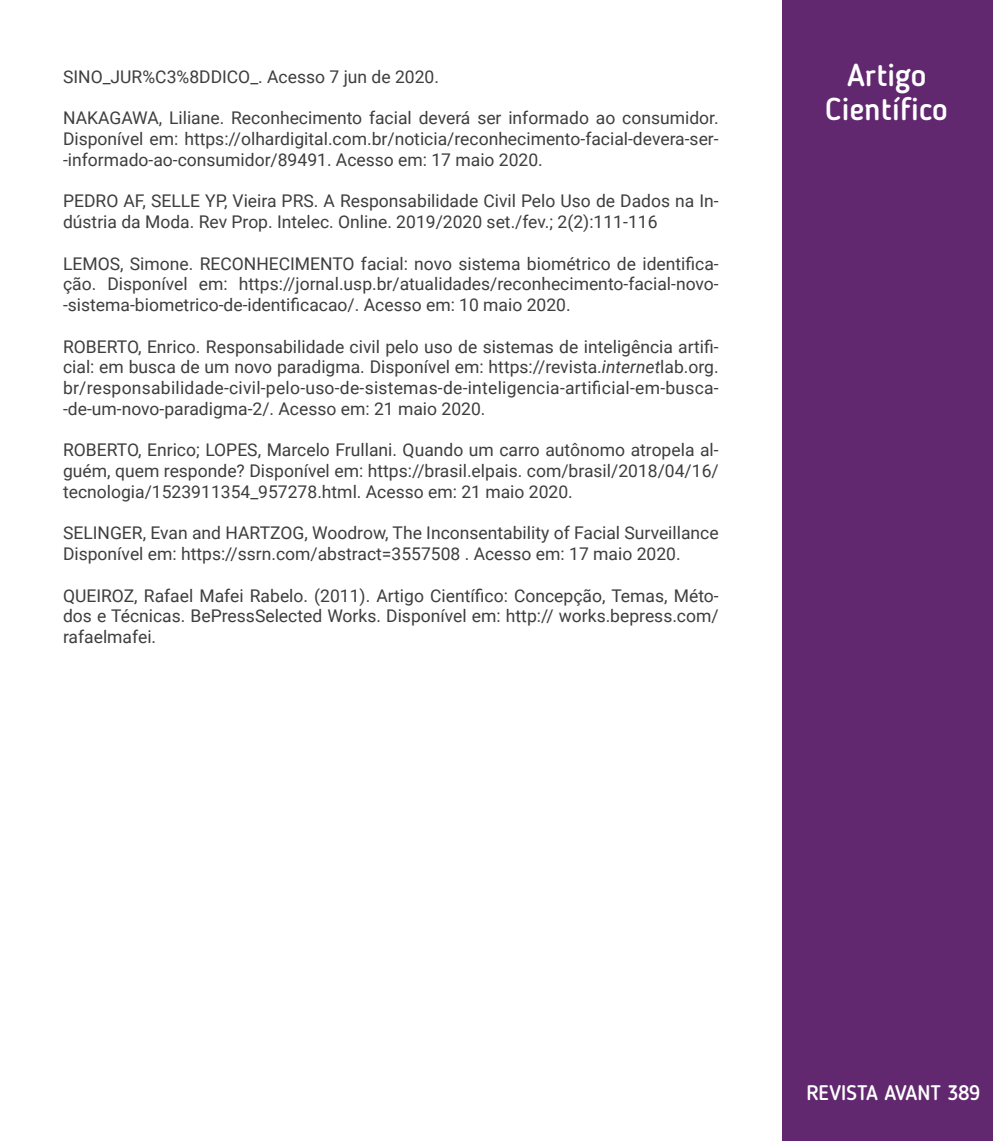
<style>
.page{position:relative;width:993px;height:1141px;background:#fff}
.page>*{position:absolute;margin:0;border:0;box-sizing:border-box;transform-origin:0 0}
.modalidade{font:500 31.5px "Blogger Sans";color:#fff}
.t1{font:500 21px "Blogger Sans";color:#fff}
.resumo{font:17.5px/20.8px "Roboto";color:#3e3e3f;text-align:justify}
.s1{font-style:italic}
</style>
<div class="page">
<div style="left:782px;top:0;width:210px;height:1141px;background:#61286f"></div>
<p class="resumo" style="left:63px;top:66px;width:377px">SINO_JUR%C3%8DDICO_. Acesso 7 jun de 2020.</p>
<p class="resumo" style="left:63px;top:107px;width:657px">NAKAGAWA, Liliane. Reconhecimento facial deverá ser informado ao consumidor.<br>Disponível em: https://olhardigital.com.br/noticia/reconhecimento-facial-devera-ser--informado-ao-consumidor/89491. Acesso em: 17 maio 2020.</p>
<p class="resumo" style="left:63px;top:190px;width:657px">PEDRO AF, SELLE YP, Vieira PRS. A Responsabilidade Civil Pelo Uso de Dados na In&shy;dústria da Moda. Rev Prop. Intelec. Online. 2019/2020 set./fev.; 2(2):111-116</p>
<p class="resumo" style="left:63px;top:252px;width:657px">LEMOS, Simone. RECONHECIMENTO facial: novo sistema biométrico de identifica&shy;ção. Disponível em: https://jornal.usp.br/atualidades/reconhecimento-facial-novo--sistema-biometrico-de-identificacao/. Acesso em: 10 maio 2020.</p>
<p class="resumo" style="left:63px;top:335px;width:657px">ROBERTO, Enrico. Responsabilidade civil pelo uso de sistemas de inteligência artifi&shy;cial: em busca de um novo paradigma. Disponível em: https://revista.<span class="s1">internet</span>lab.org. br/responsabilidade-civil-pelo-uso-de-sistemas-de-inteligencia-artificial-em-busca--de-um-novo-paradigma-2/. Acesso em: 21 maio 2020.</p>
<p class="resumo" style="left:63px;top:439px;width:657px">ROBERTO, Enrico; LOPES, Marcelo Frullani. Quando um carro autônomo atropela al&shy;guém, quem responde? Disponível em: https://brasil.elpais. com/brasil/2018/04/16/ tecnologia/1523911354_957278.html. Acesso em: 21 maio 2020.</p>
<p class="resumo" style="left:63px;top:522px;width:657px">SELINGER, Evan and HARTZOG, Woodrow, The Inconsentability of Facial Surveillance</p>
<p class="resumo" style="left:63px;top:543px;width:619px">Disponível em: https://ssrn.com/abstract=3557508 . Acesso em: 17 maio 2020.</p>
<p class="resumo" style="left:63px;top:584px;width:657px">QUEIROZ, Rafael Mafei Rabelo. (2011). Artigo Científico: Concepção, Temas, Méto&shy;dos e Técnicas. BePressSelected Works. Disponível em: http:// works.bepress.com/ rafaelmafei.</p>
<p class="modalidade" style="left:846px;top:56px;width:81px">Artigo</p>
<p class="modalidade" style="left:825px;top:90px;width:124px">Científico</p>
<h1 class="modalidade" style="left:813px;top:57px;width:150px">Modalidade</h1>
<p class="t1" style="left:806px;top:1080px;width:175px">REVISTA AVANT 389</p>
</div>
